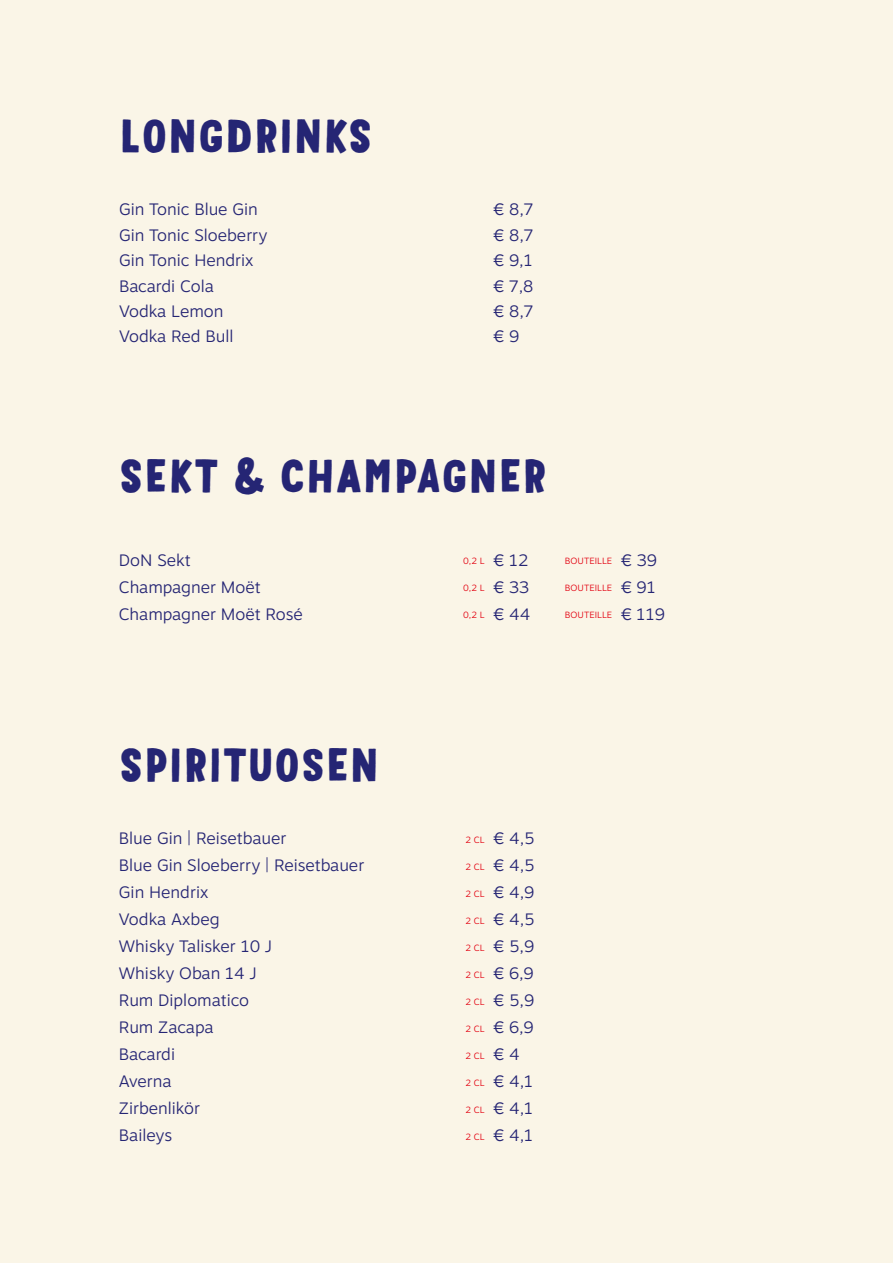
<style>
.page{position:relative;width:893px;height:1263px;background:#faf5e7}
.page>*{position:absolute;margin:0;border:0;box-sizing:border-box;transform-origin:0 0}
.t1{font:500 45.3px "Mr Dodo";color:#252574}
.t2{font:300 16.5px "Motiva Sans";color:#252574}
.t3{font:300 9px "Motiva Sans";letter-spacing:.01em;color:#e3000f}
.s1{font-size:16.5px;color:#252574}
.s2{font-size:9px;color:#e3000f}
</style>
<div class="page">
<h1 class="t1" style="left:119px;top:108px;width:255px">LONGDRINKS</h1>
<p class="t2" style="left:119px;top:197px;width:140px">Gin Tonic Blue Gin</p>
<p class="t2" style="left:493px;top:197px;width:42px">€ 8,7</p>
<p class="t2" style="left:119px;top:223px;width:150px">Gin Tonic Sloeberry</p>
<p class="t2" style="left:493px;top:223px;width:42px">€ 8,7</p>
<p class="t2" style="left:119px;top:248px;width:136px">Gin Tonic Hendrix</p>
<p class="t2" style="left:493px;top:248px;width:41px">€ 9,1</p>
<p class="t2" style="left:119px;top:274px;width:96px">Bacardi Cola</p>
<p class="t2" style="left:493px;top:274px;width:42px">€ 7,8</p>
<p class="t2" style="left:119px;top:299px;width:106px">Vodka Lemon</p>
<p class="t2" style="left:493px;top:299px;width:42px">€ 8,7</p>
<p class="t2" style="left:119px;top:324px;width:116px">Vodka Red Bull</p>
<p class="t2" style="left:493px;top:324px;width:28px">€ 9</p>
<h1 class="t1" style="left:119px;top:448px;width:430px">SEKT &amp; CHAMPAGNER</h1>
<p class="t2" style="left:119px;top:548px;width:73px">DoN Sekt</p>
<p class="t3" style="left:463px;top:554px;width:67px">0,2 L <span class="s1">€ 12</span></p>
<p class="t3" style="left:565px;top:554px;width:94px">BOUTEILLE <span class="s1">€ 39</span></p>
<p class="t2" style="left:119px;top:575px;width:143px">Champagner Moët</p>
<p class="t3" style="left:463px;top:581px;width:68px">0,2 L <span class="s1">€ 33</span></p>
<p class="t3" style="left:565px;top:581px;width:93px">BOUTEILLE <span class="s1">€ 91</span></p>
<p class="t2" style="left:119px;top:602px;width:185px">Champagner Moët Rosé</p>
<p class="t3" style="left:463px;top:608px;width:69px">0,2 L <span class="s1">€ 44</span></p>
<p class="t3" style="left:565px;top:608px;width:102px">BOUTEILLE <span class="s1">€ 119</span></p>
<h1 class="t1" style="left:119px;top:737px;width:262px">SPIRITUOSEN</h1>
<p class="t2" style="left:119px;top:826px;width:169px">Blue Gin | Reisetbauer</p>
<p class="t2" style="left:465px;top:826px;width:71px"><span class="s2">2 CL</span> € 4,5</p>
<p class="t2" style="left:119px;top:853px;width:247px">Blue Gin Sloeberry | Reisetbauer</p>
<p class="t2" style="left:465px;top:853px;width:71px"><span class="s2">2 CL</span> € 4,5</p>
<p class="t2" style="left:119px;top:880px;width:91px">Gin Hendrix</p>
<p class="t2" style="left:465px;top:880px;width:70px"><span class="s2">2 CL</span> € 4,9</p>
<p class="t2" style="left:119px;top:907px;width:102px">Vodka Axbeg</p>
<p class="t2" style="left:465px;top:907px;width:71px"><span class="s2">2 CL</span> € 4,5</p>
<p class="t2" style="left:119px;top:934px;width:155px">Whisky Talisker 10 J</p>
<p class="t2" style="left:465px;top:934px;width:70px"><span class="s2">2 CL</span> € 5,9</p>
<p class="t2" style="left:119px;top:961px;width:139px">Whisky Oban 14 J</p>
<p class="t2" style="left:465px;top:961px;width:70px"><span class="s2">2 CL</span> € 6,9</p>
<p class="t2" style="left:119px;top:988px;width:132px">Rum Diplomatico</p>
<p class="t2" style="left:465px;top:988px;width:70px"><span class="s2">2 CL</span> € 5,9</p>
<p class="t2" style="left:119px;top:1015px;width:96px">Rum Zacapa</p>
<p class="t2" style="left:465px;top:1015px;width:70px"><span class="s2">2 CL</span> € 6,9</p>
<p class="t2" style="left:119px;top:1042px;width:58px">Bacardi</p>
<p class="t3" style="left:465px;top:1049px;width:56px">2 CL <span class="s1">€ 4</span></p>
<p class="t2" style="left:119px;top:1069px;width:54px">Averna</p>
<p class="t2" style="left:465px;top:1069px;width:69px"><span class="s2">2 CL</span> € 4,1</p>
<p class="t2" style="left:119px;top:1096px;width:83px">Zirbenlikör</p>
<p class="t2" style="left:465px;top:1096px;width:69px"><span class="s2">2 CL</span> € 4,1</p>
<p class="t2" style="left:119px;top:1123px;width:55px">Baileys</p>
<p class="t2" style="left:465px;top:1123px;width:69px"><span class="s2">2 CL</span> € 4,1</p>
</div>
